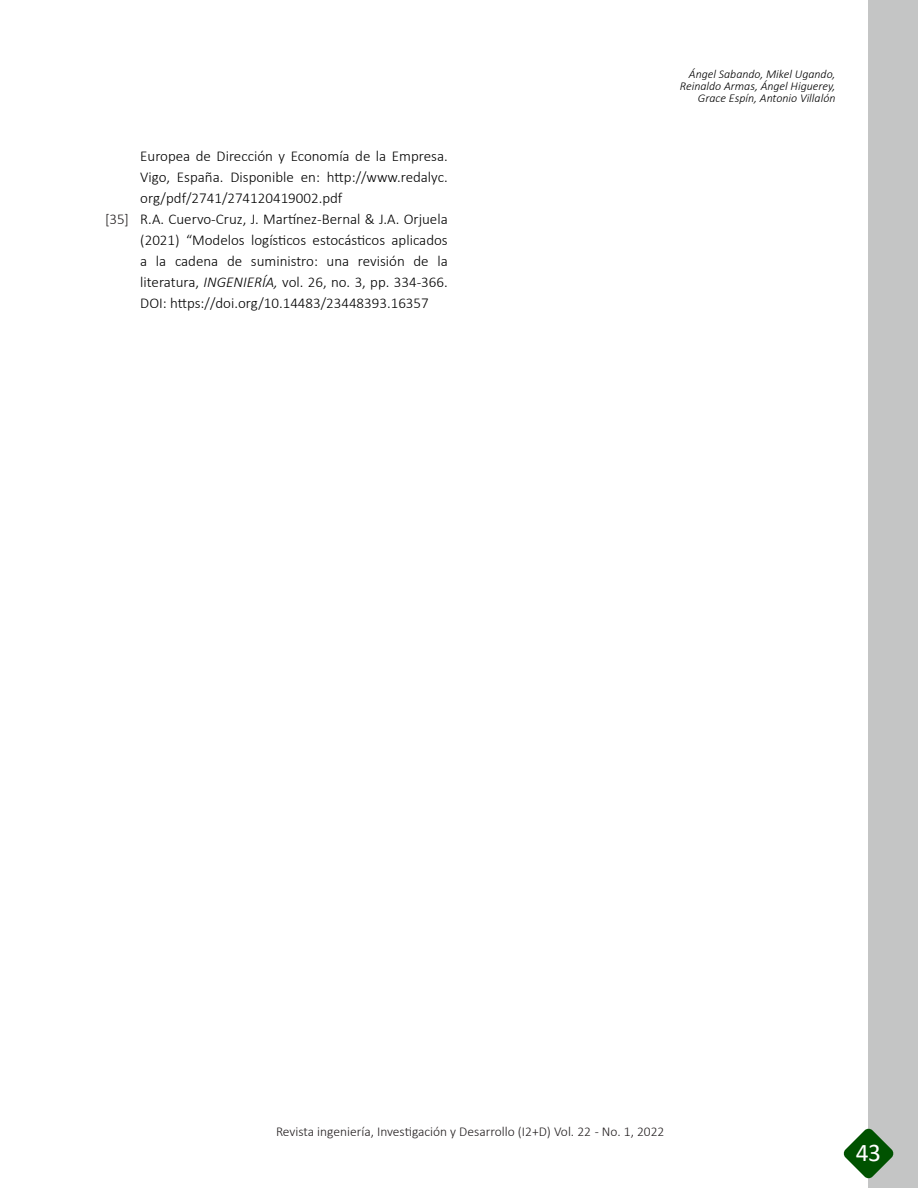
<style>
.page{position:relative;width:918px;height:1188px;background:#fff}
.page>*{position:absolute;margin:0;border:0;box-sizing:border-box;transform-origin:0 0}
.t1{font:25.5px "Calibri";color:#fff}
.Texto_del_contenido{font:300 15px/21px "Calibri";color:#000;text-align:justify}
.Texto_del_contenido-2{font:300 15px "Calibri";color:#231f20}
.t2{font:300 13.5px "Calibri";color:#231f20}
.Encabezados{font:italic 300 12px "Calibri";color:#000}
.s1{font-style:italic}
</style>
<div class="page">
<div style="left:869px;top:0;width:49px;height:1188px;background:#c4c5c5"></div>
<svg style="left:843px;top:1128px;width:51px;height:51px"></svg>
<p class="Texto_del_contenido-2" style="left:105px;top:210px;width:26px">[35]</p>
<p class="Texto_del_contenido" style="left:140px;top:146px;width:309px">Europea de Dirección y Economía de la Empresa.<br>Vigo, España. Disponible en: http://www.redalyc. org/pdf/2741/274120419002.pdf</p>
<p class="Texto_del_contenido" style="left:140px;top:209px;width:309px">R.A. Cuervo-Cruz, J. Martínez-Bernal &amp; J.A. Orjuela (2021) “Modelos logísticos estocásticos aplicados a la cadena de suministro: una revisión de la literatura, <span class="s1">INGENIERÍA,</span> vol. 26, no. 3, pp. 334-366.<br>DOI: https://doi.org/10.14483/23448393.16357</p>
<p class="Encabezados" style="left:689px;top:67px;width:148px">Ángel Sabando, Mikel Ugando,</p>
<p class="Encabezados" style="left:680px;top:79px;width:157px">Reinaldo Armas, Ángel Higuerey,</p>
<p class="Encabezados" style="left:698px;top:91px;width:139px">Grace Espín, Antonio Villalón</p>
<p class="t2" style="left:276px;top:1123px;width:390px">Revista ingeniería, Investigación y Desarrollo (I2+D) Vol. 22 - No. 1, 2022</p>
<h1 class="t1" style="left:856px;top:1135px;width:27px">43</h1>
</div>
